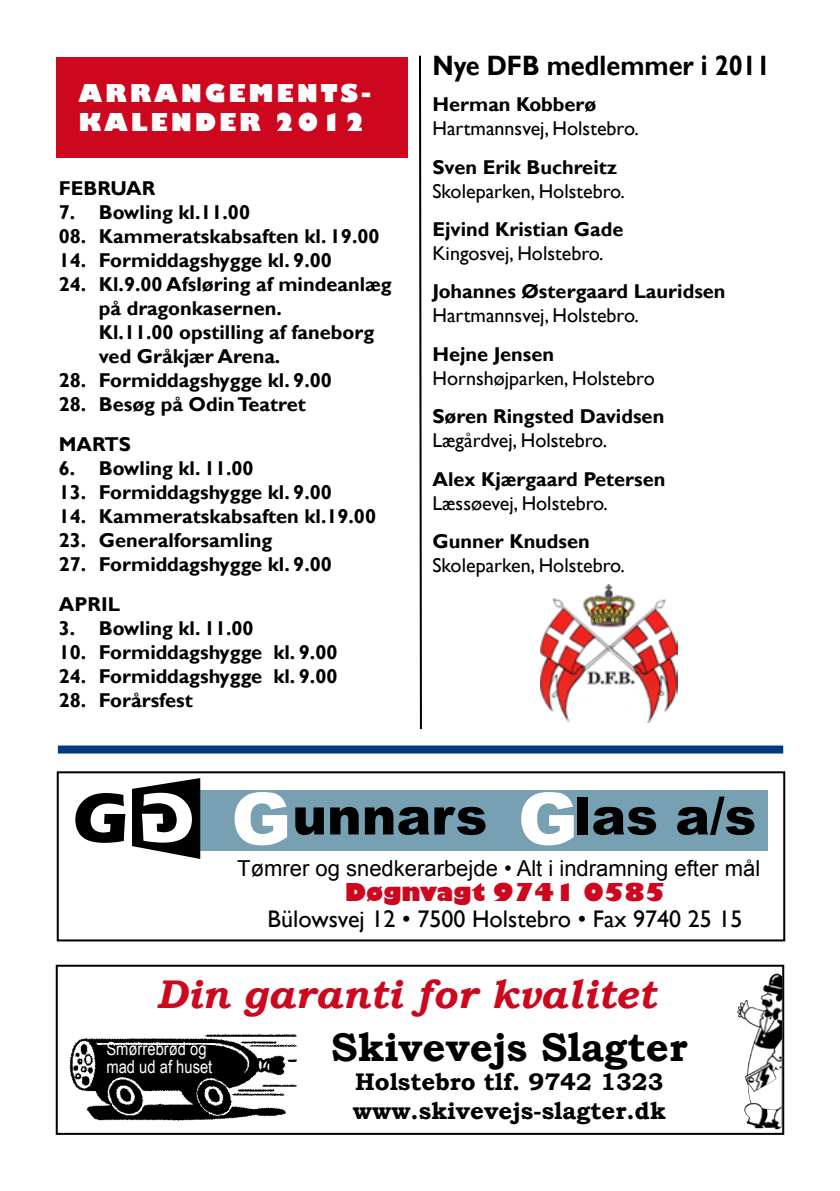
<style>
.page{position:relative;width:840px;height:1191px;background:#fff}
.page>*{position:absolute;margin:0;border:0;box-sizing:border-box;transform-origin:0 0}
.t1{font:700 72px "Eras ITC";color:#000}
.t2{font:900 72px "Arial";color:#fff}
.t3{font:900 52px "Arial";color:#000}
.t4{font:italic 700 40px "Bookman Old Style";color:#cd071e}
.t5{font:700 40px "Bookman Old Style";color:#000}
.t6{font:700 28px "Gill Sans";color:#000;scale:.9 1}
.t7{font:700 24px/28.8px "Bookman Old Style";color:#000}
.t8{font:24px "Gill Sans";color:#000}
.t9{font:800 24px/28.8px "Gill Sans";letter-spacing:.12em;color:#fff}
.t10{font:800 24px "Gill Sans";color:#cd071e}
.t11{font:22px "Arial";color:#000}
.t12{font:700 20px/24px "Gill Sans";color:#000}
.t13{font:20px "Gill Sans";color:#000}
.t14{font:18px/18px "Arial Narrow";color:#fff}
.s1{font-size:72px;color:#fff}
</style>
<div class="page">
<div style="left:56px;top:964px;width:727px;height:170px;border:2px solid #000"></div>
<img style="left:750px;top:974px;width:25px;height:36px">
<img style="left:69px;top:1034px;width:228px;height:87px">
<div style="left:169px;top:789px;width:598px;height:61px;background:#78a0b3"></div>
<div style="left:57px;top:771px;width:727px;height:170px;border:2px solid #000"></div>
<div style="left:58px;top:745px;width:724px;height:8px;background:#003882"></div>
<div style="left:56px;top:57px;width:351px;height:100px;background:#cd071e"></div>
<img style="left:540px;top:584px;width:137px;height:138px">
<svg style="left:419px;top:55px;width:3px;height:674px;background:#545454"></svg>
<svg style="left:132px;top:778px;width:69px;height:81px;background:#262727"></svg>
<p class="t9" style="left:79px;top:80px;width:294px">ARRANGEMENTS-<br>KALENDER 2012</p>
<p class="t12" style="left:59px;top:177px;width:98px">FEBRUAR</p>
<p class="t12" style="left:59px;top:201px;width:193px">7. Bowling kl.11.00</p>
<p class="t12" style="left:59px;top:225px;width:322px">08. Kammeratskabsaften kl. 19.00</p>
<p class="t12" style="left:59px;top:249px;width:274px">14. Formiddagshygge kl. 9.00</p>
<p class="t12" style="left:99px;top:273px;width:294px;text-indent:-40px">24. Kl.9.00 Afsløring af mindeanlæg på dragonkasernen.<br>Kl.11.00 opstilling af faneborg ved Gråkjær Arena.</p>
<p class="t12" style="left:59px;top:369px;width:274px">28. Formiddagshygge kl. 9.00</p>
<p class="t12" style="left:59px;top:385px;width:248px;line-height:40px">28. Besøg på OdinTeatret<br>MARTS</p>
<p class="t12" style="left:59px;top:457px;width:196px">6. Bowling kl. 11.00</p>
<p class="t12" style="left:59px;top:481px;width:274px">13. Formiddagshygge kl. 9.00</p>
<p class="t12" style="left:59px;top:505px;width:318px">14. Kammeratskabsaften kl.19.00</p>
<p class="t12" style="left:59px;top:529px;width:215px">23. Generalforsamling</p>
<p class="t12" style="left:59px;top:545px;width:274px;line-height:40px">27. Formiddagshygge kl. 9.00<br>APRIL</p>
<p class="t12" style="left:59px;top:617px;width:196px">3. Bowling kl. 11.00</p>
<p class="t12" style="left:59px;top:641px;width:280px">10. Formiddagshygge kl. 9.00</p>
<p class="t12" style="left:59px;top:665px;width:280px">24. Formiddagshygge kl. 9.00</p>
<p class="t12" style="left:59px;top:689px;width:135px">28. Forårsfest</p>
<h3 class="t6" style="left:432px;top:49px;width:377px">Nye DFB medlemmer i 2011</h3>
<p class="t12" style="left:432px;top:93px;width:165px">Herman Kobberø</p>
<p class="t13" style="left:432px;top:117px;width:208px">Hartmannsvej, Holstebro.</p>
<p class="t12" style="left:432px;top:155px;width:186px">Sven Erik Buchreitz</p>
<p class="t13" style="left:432px;top:179px;width:194px">Skoleparken, Holstebro.</p>
<p class="t12" style="left:432px;top:218px;width:192px">Ejvind Kristian Gade</p>
<p class="t13" style="left:432px;top:241px;width:172px">Kingosvej, Holstebro.</p>
<p class="t12" style="left:432px;top:280px;width:294px">Johannes Østergaard Lauridsen</p>
<p class="t13" style="left:432px;top:304px;width:208px">Hartmannsvej, Holstebro.</p>
<p class="t12" style="left:432px;top:342px;width:123px">Hejne Jensen</p>
<p class="t13" style="left:432px;top:366px;width:223px">Hornshøjparken, Holstebro</p>
<p class="t12" style="left:432px;top:405px;width:233px">Søren Ringsted Davidsen</p>
<p class="t13" style="left:432px;top:429px;width:176px">Lægårdvej, Holstebro.</p>
<p class="t12" style="left:432px;top:467px;width:234px">Alex Kjærgaard Petersen</p>
<p class="t13" style="left:432px;top:491px;width:177px">Læssøevej, Holstebro.</p>
<p class="t12" style="left:432px;top:530px;width:159px">Gunner Knudsen</p>
<p class="t13" style="left:432px;top:553px;width:194px">Skoleparken, Holstebro.</p>
<h1 class="t1" style="left:73px;top:776px;width:58px">G</h1>
<h2 class="t3" style="left:231px;top:783px;width:257px"><span class="s1">G</span>unnars</h2>
<h2 class="t3" style="left:573px;top:783px;width:183px">las a/s</h2>
<h1 class="t2" style="left:517px;top:773px;width:61px">G</h1>
<p class="t11" style="left:237px;top:853px;width:524px">Tømrer og snedkerarbejde • Alt i indramning efter mål</p>
<p class="t10" style="left:344px;top:877px;width:322px">Døgnvagt 9741 0585</p>
<p class="t8" style="left:267px;top:905px;width:476px">Bülowsvej 12 • 7500 Holstebro • Fax 9740 25 15</p>
<h3 class="t4" style="left:156px;top:965px;width:500px">Din garanti for kvalitet</h3>
<h3 class="t5" style="left:331px;top:1018px;width:357px">Skivevejs Slagter</h3>
<p class="t7" style="left:353px;top:1066px;width:314px">Holstebro tlf. 9742 1323 www.skivevejs-slagter.dk</p>
<p class="t14" style="left:106px;top:1039px;width:107px">Smørrebrød og mad ud af huset</p>
</div>
